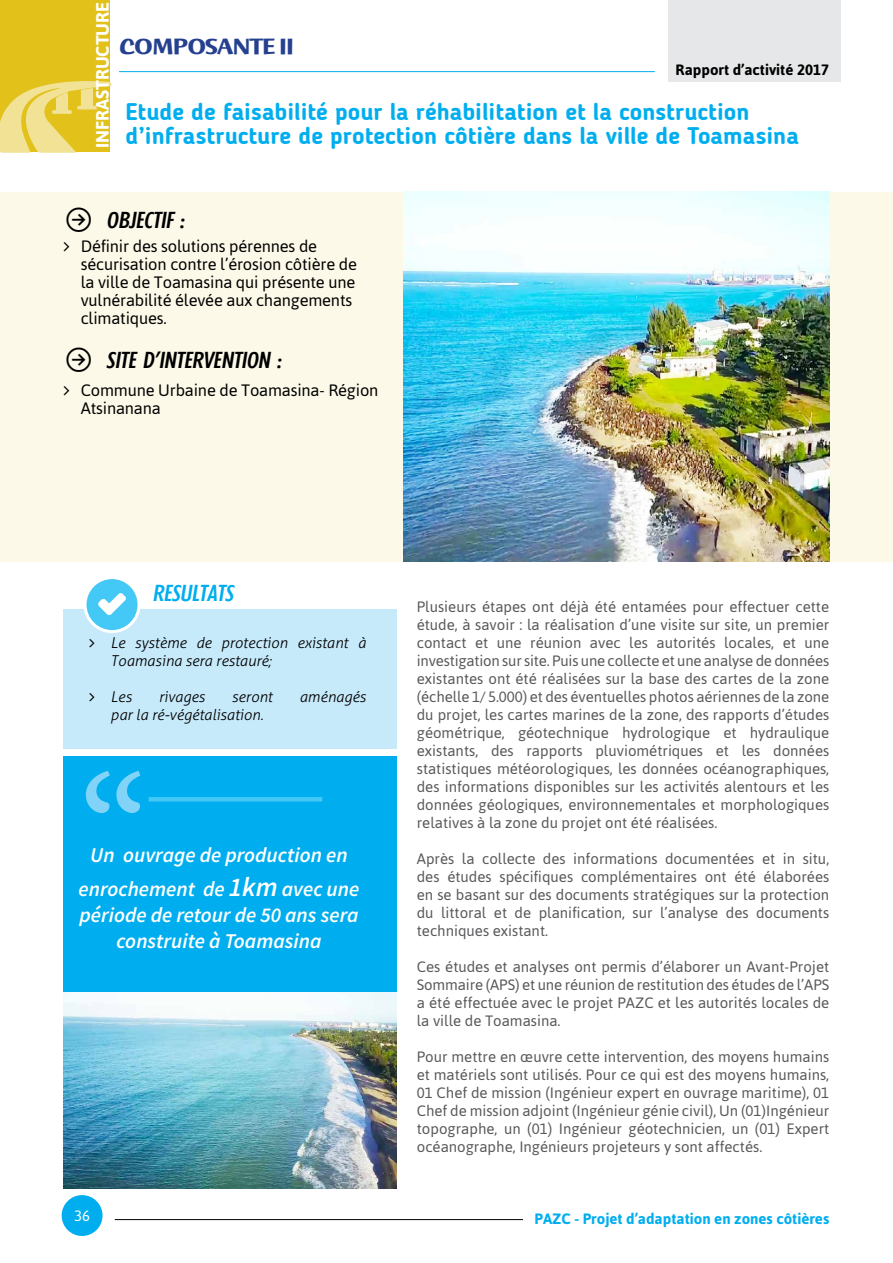
<style>
.page{position:relative;width:893px;height:1263px;background:#fff}
.page>*{position:absolute;margin:0;border:0;box-sizing:border-box;transform-origin:0 0}
.t1{font:700 24px/24px "Blogger Sans";color:#00aeef}
.t2{font:24px "Humana Sans ITCTT Bold";letter-spacing:-.04em;color:#25408f}
.t3{font:italic 500 condensed 22.5px "Limerick";color:#000}
.t4{font:italic 500 condensed 22.5px "Limerick";color:#00aeef}
.t5{font:italic 600 21px/33.8px "Source Sans Pro";color:#fff;text-align:center}
.t6{font:700 18px "Asap";color:#fff}
.t7{font:16.5px/18px "Asap";letter-spacing:-.01em;color:#000}
.t8{font:15px/18px "Asap";color:#58595b;text-align:justify}
.t9{font:italic 300 15px/18px "Aller";color:#000}
.t10{font:700 15px "Asap";color:#00aeef}
.t11{font:700 15px "Asap";color:#000}
.t12{font:15px "Asap";color:#fff}
.s1{font-size:27px}
</style>
<div class="page">
<div style="left:668px;top:0;width:172px;height:81px;background:#e6e7e8"></div>
<div style="left:64px;top:609px;width:333px;height:139px;background:#c7eafb"></div>
<div style="left:85px;top:578px;width:54px;height:54px;background:#44c8f5;border-radius:50%"></div>
<div style="left:84px;top:576px;width:57px;height:57px;border:3px solid #fff;border-radius:50%"></div>
<svg style="left:98px;top:593px;width:28px;height:22px"></svg>
<div style="left:0;top:192px;width:893px;height:369px;background:#fcf9e8"></div>
<img style="left:404px;top:192px;width:425px;height:369px">
<img style="left:64px;top:991px;width:332px;height:197px">
<div style="left:64px;top:756px;width:333px;height:235px;background:#00aeef"></div>
<svg style="left:86px;top:771px;width:54px;height:42px"></svg>
<hr style="left:149px;top:797px;width:173px;height:4px;background:#44c8f5">
<hr style="left:119px;top:71px;width:536px;height:1px;background:#00aeef">
<hr style="left:115px;top:1219px;width:408px;height:1px;background:#000">
<div style="left:62px;top:1195px;width:41px;height:41px;background:#00aeef;border-radius:50%"></div>
<div style="left:0;top:0;width:110px;height:152px;background:#e1c11a"></div>
<svg style="left:0;top:81px;width:112px;height:72px"></svg>
<p class="t6" style="left:90px;top:148px;width:148px;rotate:-90deg">INFRASTRUCTURE</p>
<h1 class="t2" style="left:119px;top:34px;width:177px">COMPOSANTE II</h1>
<p class="t11" style="left:675px;top:60px;width:155px">Rapport d’activité 2017</p>
<h1 class="t1" style="left:125px;top:99px;width:675px">Etude de faisabilité pour la réhabilitation et la construction d’infrastructure de protection côtière dans la ville de Toamasina</h1>
<h2 class="t3" style="left:106px;top:207px;width:79px">OBJECTIF :</h2>
<p class="t7" style="left:81px;top:237px;width:278px">Définir des solutions pérennes de sécurisation contre l’érosion côtière de la ville de Toamasina qui présente une vulnérabilité élevée aux changements climatiques.</p>
<h2 class="t3" style="left:106px;top:347px;width:176px">SITE D’INTERVENTION :</h2>
<p class="t7" style="left:81px;top:381px;width:299px">Commune Urbaine de Toamasina- Région<br>Atsinanana</p>
<h2 class="t4" style="left:152px;top:580px;width:38px">RESULTAT</h2>
<h2 class="t4" style="left:225px;top:580px;width:10px">S</h2>
<p class="t9" style="left:111px;top:634px;width:257px">Le système de protection existant à<br>Toamasina sera restauré;</p>
<p class="t9" style="left:111px;top:688px;width:23px">Les</p>
<p class="t9" style="left:159px;top:688px;width:48px">rivages</p>
<p class="t9" style="left:232px;top:688px;width:42px">seront</p>
<p class="t9" style="left:299px;top:688px;width:68px">aménagés</p>
<p class="t9" style="left:111px;top:706px;width:154px">par la ré-végétalisation.</p>
<h3 class="t5" style="left:78px;top:838px;width:282px">Un ouvrage de production en enrochement de <span class="s1">1km</span> avec une</h3>
<h3 class="t5" style="left:79px;top:901px;width:281px;line-height:26.2px">période de retour de 50 ans sera construite à Toamasina</h3>
<p class="t8" style="left:417px;top:597px;width:414px">Plusieurs étapes ont déjà été entamées pour effectuer cette étude, à savoir : la réalisation d’une visite sur site, un premier contact et une réunion avec les autorités locales, et une investigation sur site. Puis une collecte et une analyse de données existantes ont été réalisées sur la base des cartes de la zone (échelle 1/ 5.000) et des éventuelles photos aériennes de la zone du projet, les cartes marines de la zone, des rapports d’études géométrique, géotechnique hydrologique et hydraulique existants, des rapports pluviométriques et les données statistiques météorologiques, les données océanographiques, des informations disponibles sur les activités alentours et les données géologiques, environnementales et morphologiques relatives à la zone du projet ont été réalisées.</p>
<p class="t8" style="left:417px;top:849px;width:414px">Après la collecte des informations documentées et in situ, des études spécifiques complémentaires ont été élaborées en se basant sur des documents stratégiques sur la protection du littoral et de planification, sur l’analyse des documents techniques existant.</p>
<p class="t8" style="left:417px;top:957px;width:414px">Ces études et analyses ont permis d’élaborer un Avant-Projet Sommaire (APS) et une réunion de restitution des études de l’APS a été effectuée avec le projet PAZC et les autorités locales de la ville de Toamasina.</p>
<p class="t8" style="left:417px;top:1047px;width:414px">Pour mettre en œuvre cette intervention, des moyens humains et matériels sont utilisés. Pour ce qui est des moyens humains, 01 Chef de mission (Ingénieur expert en ouvrage maritime), 01<br>Chef de mission adjoint (Ingénieur génie civil), Un (01)Ingénieur topographe, un (01) Ingénieur géotechnicien, un (01) Expert océanographe, Ingénieurs projeteurs y sont affectés.</p>
<p class="t12" style="left:74px;top:1205px;width:18px">36</p>
<p class="t10" style="left:534px;top:1209px;width:296px">PAZC - Projet d’adaptation en zones côtières</p>
</div>
